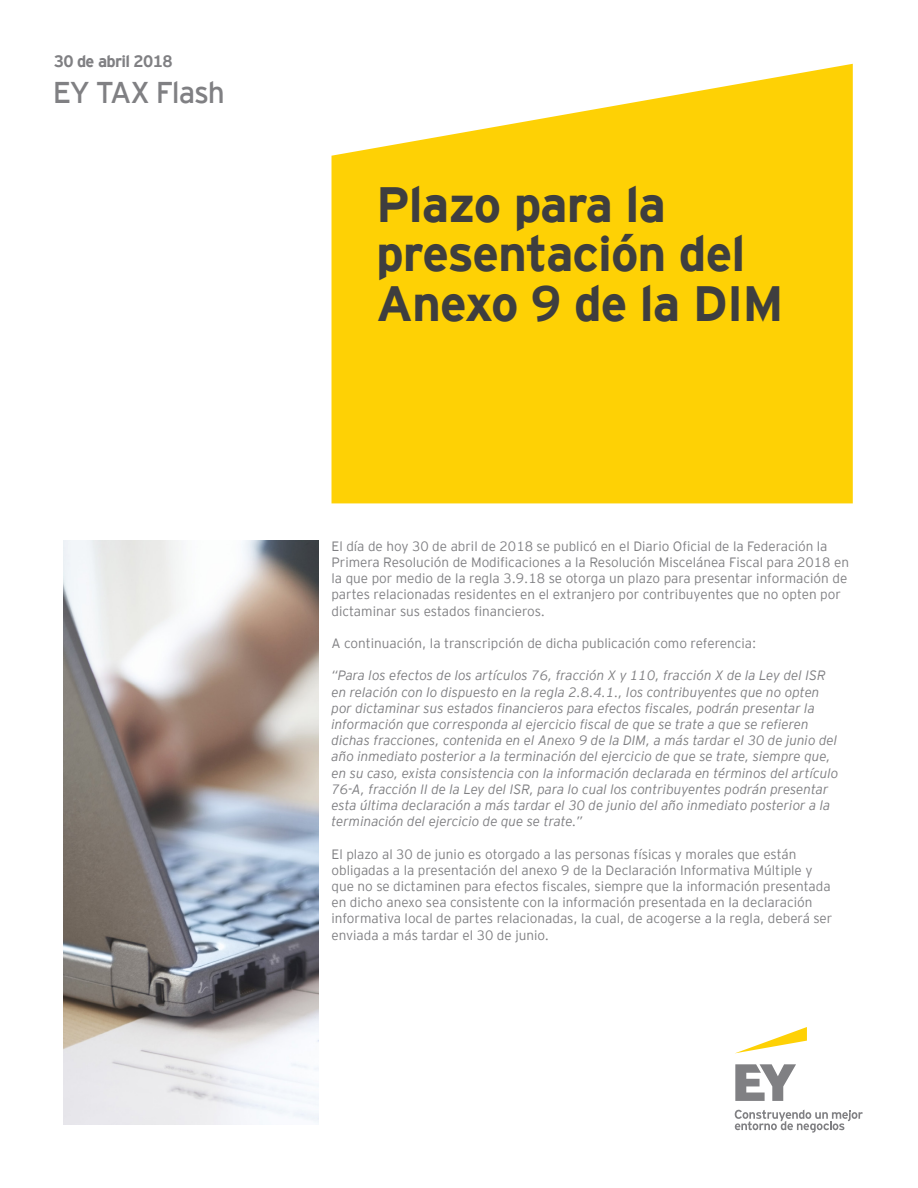
<style>
.page{position:relative;width:918px;height:1188px;background:#fff}
.page>*{position:absolute;margin:0;border:0;box-sizing:border-box;transform-origin:0 0}
.t1{font:700 49.5px/49.5px "EY Interstate";letter-spacing:-.02em;color:#3e3e3f}
.t2{font:30px "EY Interstate";letter-spacing:-.04em;color:#808083}
.t3{font:700 16.5px "EY Interstate";letter-spacing:-.04em;color:#808083}
.t4{font:300 13.5px/16.2px "EY Interstate";color:#808083}
.t5{font:italic 300 13.5px/16.2px "EY Interstate";color:#808083}
</style>
<div class="page">
<svg style="left:332px;top:64px;width:521px;height:440px;background:#fed51f"></svg>
<svg style="left:735px;top:1064px;width:61px;height:37px"></svg>
<svg style="left:735px;top:1110px;width:128px;height:23px"></svg>
<svg style="left:736px;top:1027px;width:71px;height:26px"></svg>
<img style="left:64px;top:540px;width:255px;height:584px">
<p class="t3" style="left:54px;top:52px;width:120px">30 de abril 2018</p>
<p class="t2" style="left:53px;top:75px;width:174px">EY TAX Flash</p>
<p class="t1" style="left:376px;top:179px;width:409px">Plazo para la presentación del<br>Anexo 9 de la DIM</p>
<p class="t4" style="left:332px;top:538px;width:519px">El día de hoy 30 de abril de 2018 se publicó en el Diario Oficial de la Federación la Primera Resolución de Modificaciones a la Resolución Miscelánea Fiscal para 2018 en la que por medio de la regla 3.9.18 se otorga un plazo para presentar información de partes relacionadas residentes en el extranjero por contribuyentes que no opten por dictaminar sus estados financieros.</p>
<p class="t4" style="left:332px;top:635px;width:426px">A continuación, la transcripción de dicha publicación como referencia:</p>
<p class="t5" style="left:332px;top:667px;width:508px">“Para los efectos de los artículos 76, fracción X y 110, fracción X de la Ley del ISR en relación con lo dispuesto en la regla 2.8.4.1., los contribuyentes que no opten por dictaminar sus estados financieros para efectos fiscales, podrán presentar la información que corresponda al ejercicio fiscal de que se trate a que se refieren dichas fracciones, contenida en el Anexo 9 de la DIM, a más tardar el 30 de junio del año inmediato posterior a la terminación del ejercicio de que se trate, siempre que, en su caso, exista consistencia con la información declarada en términos del artículo 76-A, fracción II de la Ley del ISR, para lo cual los contribuyentes podrán presentar esta última declaración a más tardar el 30 de junio del año inmediato posterior a la terminación del ejercicio de que se trate.”</p>
<p class="t4" style="left:332px;top:846px;width:502px">El plazo al 30 de junio es otorgado a las personas físicas y morales que están obligadas a la presentación del anexo 9 de la Declaración Informativa Múltiple y que no se dictaminen para efectos fiscales, siempre que la información presentada en dicho anexo sea consistente con la información presentada en la declaración informativa local de partes relacionadas, la cual, de acogerse a la regla, deberá ser enviada a más tardar el 30 de junio.</p>
</div>
